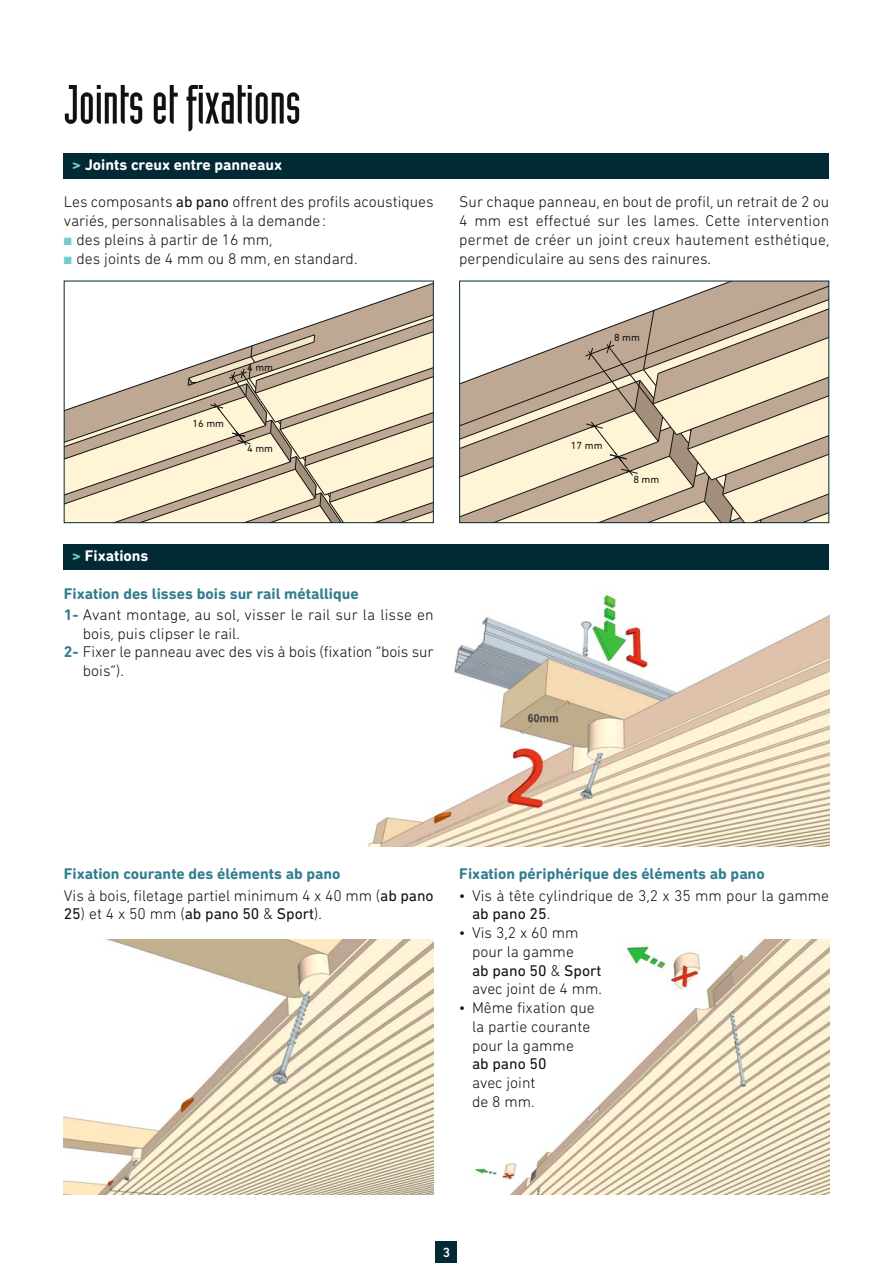
<style>
.page{position:relative;width:893px;height:1263px;background:#fff}
.page>*{position:absolute;margin:0;border:0;box-sizing:border-box;transform-origin:0 0}
.t1{font:54px "Industria Solid";color:#11110f}
.t2{font:300 15.75px/18.8px "DIN Next Rounded LT Pro";color:#11110f}
.t3{font:700 15.75px "DIN Next Rounded LT Pro";color:#347e8f}
.t4{font:15.75px "DIN Next Rounded LT Pro";color:#11110f}
.t5{font:700 15.75px "DIN Next Rounded LT Pro";color:#fff}
.t6{font:500 13.5px "DIN Next Rounded LT Pro";color:#fff}
.t7{font:10.5px "DIN Next Rounded LT Pro";color:#11110f}
.s1{color:#73ccd1}
.s2{font-weight:400}
.s3{font-weight:700;color:#347e8f}
.s4{font-weight:300}
</style>
<div class="page">
<div style="left:436px;top:1242px;width:21px;height:21px;background:#012a35"></div>
<img style="left:368px;top:594px;width:461px;height:252px">
<img style="left:64px;top:940px;width:370px;height:255px">
<img style="left:475px;top:940px;width:354px;height:255px">
<svg style="left:66px;top:283px;width:366px;height:238px"></svg>
<div style="left:64px;top:281px;width:370px;height:242px;border:1px solid #012a35"></div>
<svg style="left:461px;top:283px;width:366px;height:238px"></svg>
<div style="left:459px;top:281px;width:370px;height:242px;border:1px solid #012a35"></div>
<div style="left:64px;top:153px;width:765px;height:26px;background:#012a35"></div>
<div style="left:64px;top:544px;width:765px;height:26px;background:#012a35"></div>
<h1 class="t1" style="left:64px;top:85px;width:238px">Joints et fixations</h1>
<p class="t5" style="left:72px;top:159px;width:212px"><span class="s1">&gt;</span> Joints creux entre panneaux</p>
<p class="t2" style="left:64px;top:194px;width:371px">Les composants <span class="s2">ab pano</span> offrent des profils acoustiques variés, personnalisables à la demande :</p>
<p class="t2" style="left:64px;top:232px;width:210px"><span class="s1">■</span> des pleins à partir de 16 mm,</p>
<p class="t2" style="left:64px;top:250px;width:295px"><span class="s1">■</span> des joints de 4 mm ou 8 mm, en standard.</p>
<p class="t2" style="left:459px;top:194px;width:372px;text-align:justify">Sur chaque panneau, en bout de profil, un retrait de 2 ou 4 mm est effectué sur les lames. Cette intervention permet de créer un joint creux hautement esthétique, perpendiculaire au sens des rainures.</p>
<p class="t5" style="left:72px;top:550px;width:78px"><span class="s1">&gt;</span> Fixations</p>
<p class="t7" style="left:192px;top:418px;width:33px">16 mm</p>
<p class="t7" style="left:247px;top:361px;width:27px">4 mm</p>
<p class="t7" style="left:247px;top:443px;width:27px">4 mm</p>
<p class="t3" style="left:64px;top:588px;width:296px">Fixation des lisses bois sur rail métallique</p>
<p class="t2" style="left:64px;top:607px;width:371px"><span class="s3">1-</span> Avant montage, au sol, visser le rail sur la lisse en</p>
<p class="t2" style="left:83px;top:625px;width:158px">bois, puis clipser le rail.</p>
<p class="t2" style="left:64px;top:644px;width:371px"><span class="s3">2-</span> Fixer le panneau avec des vis à bois (fixation “bois sur</p>
<p class="t2" style="left:83px;top:663px;width:42px">bois”).</p>
<p class="t7" style="left:614px;top:331px;width:27px">8 mm</p>
<p class="t7" style="left:571px;top:439px;width:33px">17 mm</p>
<p class="t7" style="left:633px;top:473px;width:27px">8 mm</p>
<p class="t2" style="left:64px;top:865px;width:371px;line-height:21.3px"><span class="s3">Fixation courante des éléments ab pano<br></span>Vis à bois, filetage partiel minimum 4 x 40 mm (<span class="s2">ab pano</span></p>
<p class="t4" style="left:64px;top:905px;width:260px">25<span class="s4">) et 4 x 50 mm (</span>ab pano 50 <span class="s4">&amp;</span> Sport<span class="s4">).</span></p>
<p class="t3" style="left:459px;top:868px;width:307px">Fixation périphérique des éléments ab pano</p>
<p class="t2" style="left:472px;top:887px;width:359px;text-indent:-13px">• Vis à tête cylindrique de 3,2 x 35 mm pour la gamme <span class="s2">ab pano 25</span>.</p>
<p class="t2" style="left:472px;top:925px;width:131px;text-indent:-13px">• Vis 3,2 x 60 mm pour la gamme<br><span class="s2">ab pano 50</span> &amp; <span class="s2">Sport </span>avec joint de 4 mm.</p>
<p class="t2" style="left:459px;top:1000px;width:137px;text-align:center">• Même fixation que la partie courante pour la gamme</p>
<p class="t4" style="left:472px;top:1055px;width:76px">ab pano 50</p>
<p class="t2" style="left:472px;top:1075px;width:65px">avec joint de 8 mm.</p>
<p class="t6" style="left:443px;top:1247px;width:9px">3</p>
</div>
